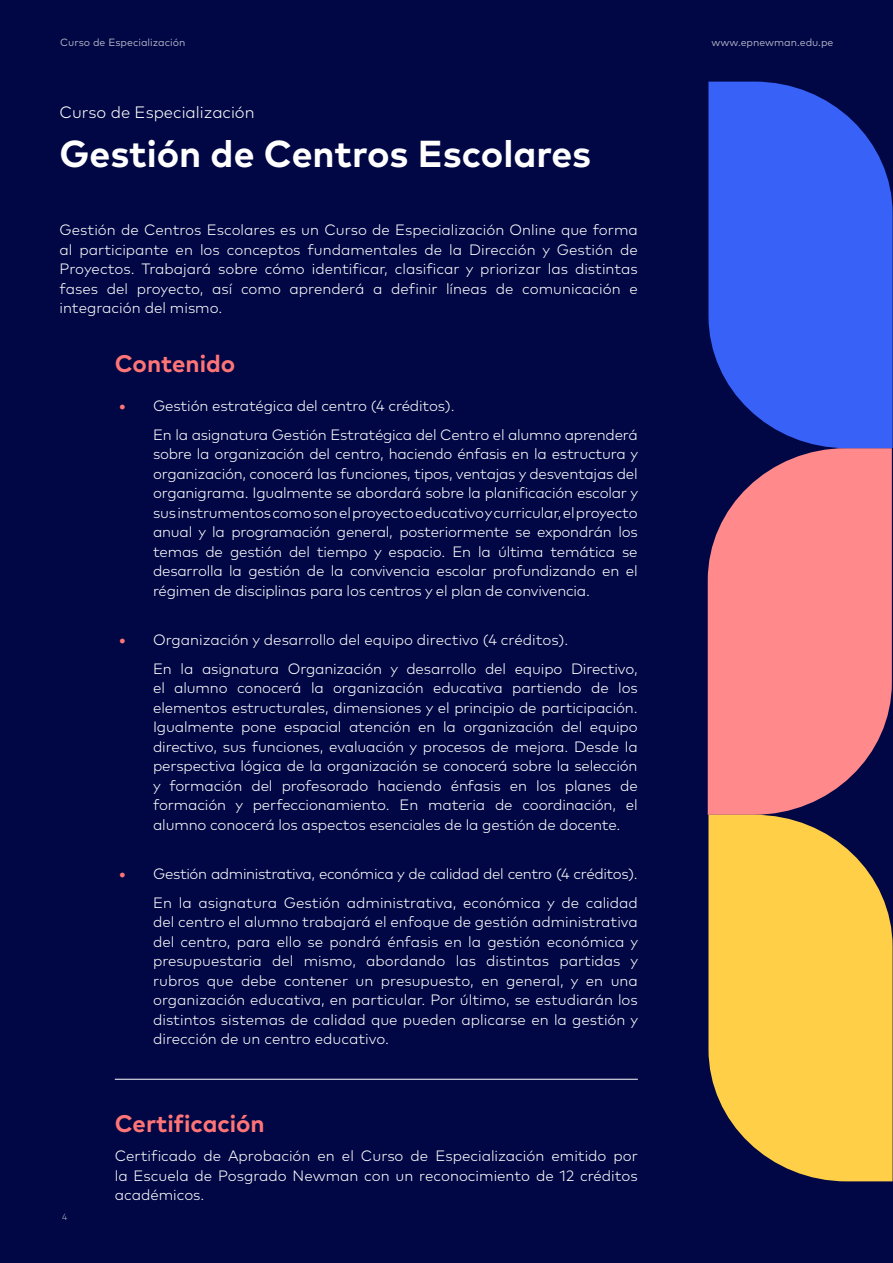
<style>
.page{position:relative;width:893px;height:1263px;background:#000744}
.page>*{position:absolute;margin:0;border:0;box-sizing:border-box;transform-origin:0 0}
.t1{font:700 37.5px "Mark Pro";color:#fff}
.t2{font:700 24px "Mark Pro";color:#ff7476}
.t3{font:300 16.5px "Mark Pro";color:#fff}
.t4{font:300 15px/19.5px "Mark Pro";letter-spacing:-.01em;color:#fff;text-align:justify}
.t5{font:10.5px "Mark Pro";color:#fff}
.t6{font:300 9px "Mark Pro";color:#fff}
.s1{font-weight:700;color:#ff7476}
</style>
<div class="page">
<svg style="left:708px;top:448px;width:184px;height:367px;fill:#ff898b"></svg>
<svg style="left:708px;top:82px;width:185px;height:366px;fill:#3761f7"></svg>
<svg style="left:708px;top:815px;width:185px;height:366px;fill:#ffcf47"></svg>
<hr style="left:115px;top:1079px;width:523px;height:1px;background:#fff">
<p class="t5" style="left:60px;top:34px;width:127px">Curso de Especialización</p>
<p class="t5" style="left:712px;top:34px;width:123px">www.epnewman.edu.pe</p>
<p class="t3" style="left:60px;top:100px;width:197px">Curso de Especialización</p>
<h1 class="t1" style="left:60px;top:125px;width:533px">Gestión de Centros Escolares</h1>
<p class="t4" style="left:60px;top:219px;width:580px">Gestión de Centros Escolares es un Curso de Especialización Online que forma al participante en los conceptos fundamentales de la Dirección y Gestión de Proyectos. Trabajará sobre cómo identificar, clasificar y priorizar las distintas fases del proyecto, así como aprenderá a definir líneas de comunicación e integración del mismo.</p>
<h2 class="t2" style="left:115px;top:345px;width:122px">Contenido</h2>
<p class="t4" style="left:153px;top:389px;width:486px;line-height:29.2px;text-indent:-34px"><span class="s1">•</span> Gestión estratégica del centro (4 créditos).<br>En la asignatura Gestión Estratégica del Centro el alumno aprenderá</p>
<p class="t4" style="left:153px;top:443px;width:487px">sobre la organización del centro, haciendo énfasis en la estructura y organización, conocerá las funciones, tipos, ventajas y desventajas del organigrama. Igualmente se abordará sobre la planificación escolar y sus instrumentos como son el proyecto educativo y curricular, el proyecto anual y la programación general, posteriormente se expondrán los temas de gestión del tiempo y espacio. En la última temática se desarrolla la gestión de la convivencia escolar profundizando en el régimen de disciplinas para los centros y el plan de convivencia.</p>
<p class="t4" style="left:153px;top:623px;width:486px;line-height:29.2px;text-indent:-34px"><span class="s1">•</span> Organización y desarrollo del equipo directivo (4 créditos).<br>En la asignatura Organización y desarrollo del equipo Directivo,</p>
<p class="t4" style="left:153px;top:677px;width:486px">el alumno conocerá la organización educativa partiendo de los elementos estructurales, dimensiones y el principio de participación.<br>Igualmente pone espacial atención en la organización del equipo directivo, sus funciones, evaluación y procesos de mejora. Desde la perspectiva lógica de la organización se conocerá sobre la selección y formación del profesorado haciendo énfasis en los planes de formación y perfeccionamiento. En materia de coordinación, el alumno conocerá los aspectos esenciales de la gestión de docente.</p>
<p class="t4" style="left:119px;top:857px;width:520px;line-height:29.2px;text-align:right"><span class="s1">•</span> Gestión administrativa, económica y de calidad del centro (4 créditos).<br>En la asignatura Gestión administrativa, económica y de calidad</p>
<p class="t4" style="left:153px;top:911px;width:487px">del centro el alumno trabajará el enfoque de gestión administrativa del centro, para ello se pondrá énfasis en la gestión económica y presupuestaria del mismo, abordando las distintas partidas y rubros que debe contener un presupuesto, en general, y en una organización educativa, en particular. Por último, se estudiarán los distintos sistemas de calidad que pueden aplicarse en la gestión y dirección de un centro educativo.</p>
<p class="t6" style="left:62px;top:1210px;width:7px">4</p>
<h2 class="t2" style="left:115px;top:1105px;width:151px">Certificación</h2>
<p class="t4" style="left:115px;top:1145px;width:525px">Certificado de Aprobación en el Curso de Especialización emitido por la Escuela de Posgrado Newman con un reconocimiento de 12 créditos académicos.</p>
</div>
